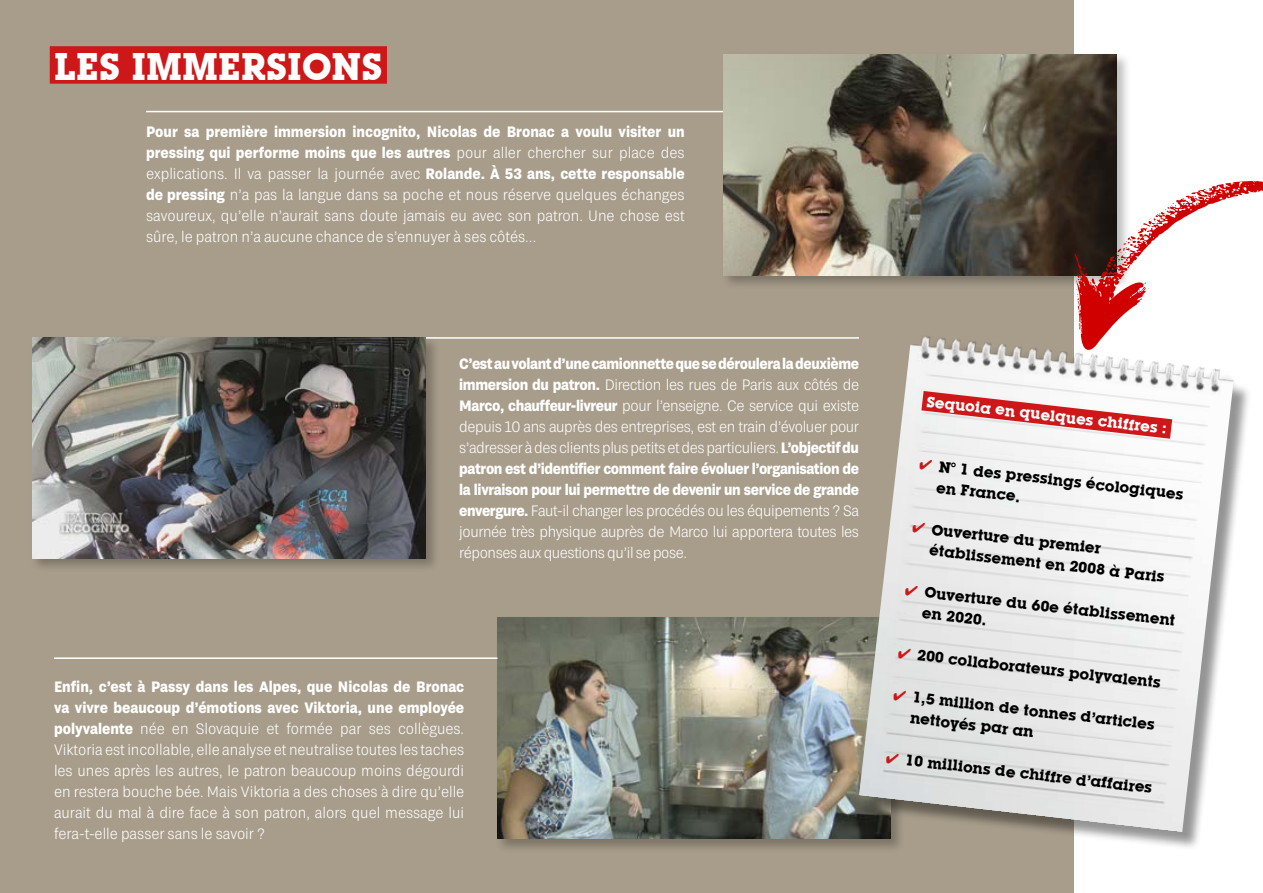
<style>
.page{position:relative;width:1263px;height:893px;background:#fff}
.page>*{position:absolute;margin:0;border:0;box-sizing:border-box;transform-origin:0 0}
.t1{font:700 37.5px "Lubalin Graph IT Cby BTM6";color:#fff}
.t2{font:300 15px/21px "Grtsk Exa";color:#fff;text-align:justify}
.t3{font:700 15px/20.2px "Lubalin Graph IT Cby BTM6";color:#000}
.t4{font:700 15px "Lubalin Graph IT Cby BTM6";color:#fff}
.s1{font-weight:700}
.s2{color:#cd1719}
</style>
<div class="page">
<div style="left:0;top:0;width:1074px;height:893px;background:#a89d8b"></div>
<div style="left:50px;top:46px;width:337px;height:38px;background:#cd1719"></div>
<div style="left:30px;top:334px;width:411px;height:239px;background:#000;opacity:.26"></div>
<img style="left:33px;top:337px;width:393px;height:221px">
<div style="left:495px;top:615px;width:411px;height:238px;background:#000;opacity:.26"></div>
<img style="left:497px;top:618px;width:365px;height:221px">
<hr style="left:146px;top:111px;width:612px;height:1px;background:#fff">
<hr style="left:426px;top:337px;width:433px;height:2px;background:#fff">
<hr style="left:54px;top:657px;width:443px;height:2px;background:#fff">
<div style="left:721px;top:51px;width:411px;height:239px;background:#000;opacity:.26"></div>
<img style="left:723px;top:54px;width:394px;height:221px">
<div style="left:862px;top:339px;width:389px;height:512px;background:#000;opacity:.42"></div>
<img style="left:859px;top:336px;width:376px;height:496px">
<svg style="left:901px;top:379px;width:292px;height:72px"></svg>
<svg style="left:1074px;top:180px;width:189px;height:173px"></svg>
<h1 class="t1" style="left:54px;top:44px;width:330px">LES IMMERSIONS</h1>
<p class="t2" style="left:146px;top:121px;width:540px"><span class="s1">Pour sa première immersion incognito, Nicolas de Bronac a voulu visiter un pressing qui performe moins que les autres</span> pour aller chercher sur place des explications. Il va passer la journée avec <span class="s1">Rolande. À 53 ans, cette responsable de pressing</span> n’a pas la langue dans sa poche et nous réserve quelques échanges savoureux, qu’elle n’aurait sans doute jamais eu avec son patron. Une chose est sûre, le patron n’a aucune chance de s’ennuyer à ses côtés…</p>
<p class="t2" style="left:459px;top:353px;width:401px"><span class="s1">C’est au volant d’une camionnette que se déroulera la deuxième immersion du patron.</span> Direction les rues de Paris aux côtés de <span class="s1">Marco, chauffeur-livreur</span> pour l’enseigne. Ce service qui existe depuis 10 ans auprès des entreprises, est en train d’évoluer pour s’adresser à des clients plus petits et des particuliers. <span class="s1">L’objectif du patron est d’identifier comment faire évoluer l’organisation de la livraison pour lui permettre de devenir un service de grande envergure.</span> Faut-il changer les procédés ou les équipements ? Sa journée très physique auprès de Marco lui apportera toutes les réponses aux questions qu’il se pose.</p>
<p class="t2" style="left:54px;top:676px;width:412px"><span class="s1">Enfin, c’est à Passy dans les Alpes, que Nicolas de Bronac va vivre beaucoup d’émotions avec Viktoria, une employée polyvalente</span> née en Slovaquie et formée par ses collègues.<br>Viktoria est incollable, elle analyse et neutralise toutes les taches les unes après les autres, le patron beaucoup moins dégourdi en restera bouche bée. Mais Viktoria a des choses à dire qu’elle aurait du mal à dire face à son patron, alors quel message lui fera-t-elle passer sans le savoir ?</p>
<p class="t4" style="left:927px;top:393px;width:243px;rotate:6deg">Sequoia en quelques chiffres :</p>
<p class="t3" style="left:940px;top:457px;width:248px;text-indent:-19px;rotate:6deg"><span class="s2">✔</span> N° 1 des pressings écologiques en France.</p>
<p class="t3" style="left:933px;top:519px;width:238px;line-height:21.3px;text-indent:-19px;rotate:6deg"><span class="s2">✔</span> Ouverture du premier établissement en 2008 à Paris</p>
<p class="t3" style="left:925px;top:583px;width:254px;text-indent:-19px;rotate:6deg"><span class="s2">✔</span> Ouverture du 60e établissement en 2020.</p>
<p class="t3" style="left:899px;top:644px;width:266px;rotate:6deg"><span class="s2">✔</span> 200 collaborateurs polyvalents</p>
<p class="t3" style="left:913px;top:688px;width:245px;text-indent:-19px;rotate:6deg"><span class="s2">✔</span> 1,5 million de tonnes d’articles nettoyés par an</p>
<p class="t3" style="left:887px;top:749px;width:269px;rotate:6deg"><span class="s2">✔</span> 10 millions de chiffre d’affaires</p>
</div>
